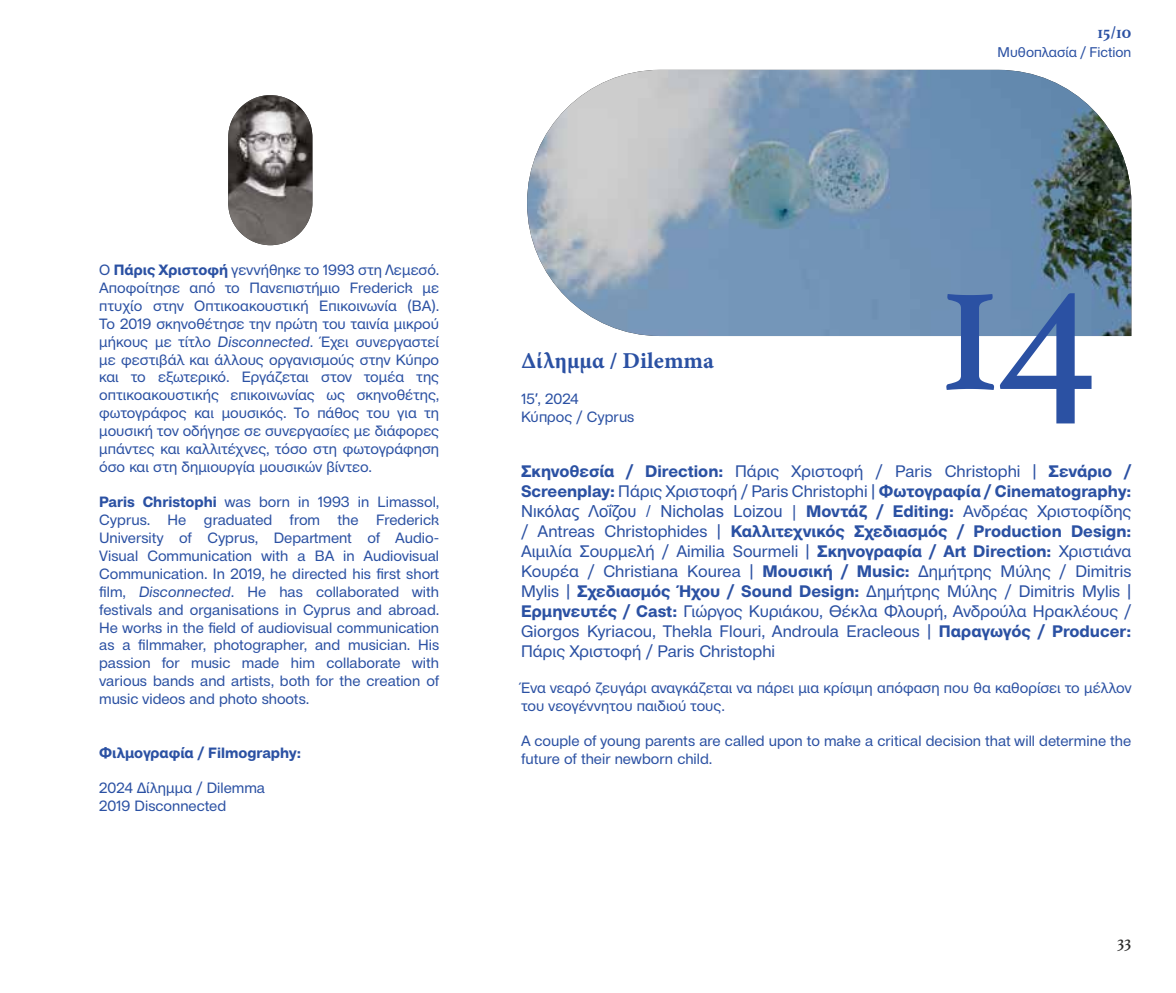
<style>
.page{position:relative;width:1176px;height:993px;background:#fff}
.page>*{position:absolute;margin:0;border:0;box-sizing:border-box;transform-origin:0 0}
.t1{font:203px "Athelas";color:#2b51a3}
.t2{font:22.75px "Minion Pro Bold Capt";color:#2b51a3}
.t3{font:700 17.5px "Athelas";color:#2b51a3}
.t4{font:17.5px "Athelas";color:#282827}
.t5{font:16.62px/19.9px "CF Mod Grotesk";color:#2b51a3;text-align:justify}
.t6{font:700 16.62px/19.9px "CF Mod Grotesk";color:#2b51a3}
.t7{font:16.62px "Arial";color:#2b51a3}
.t8{font:14.88px/17.8px "CF Mod Grotesk";color:#2b51a3}
.t9{font:700 14.88px "CF Mod Grotesk";color:#2b51a3}
.t10{font:14px "CF Mod Grotesk";color:#2b51a3}
.s1{font-weight:700}
.s2{font-style:italic}
.s3{font-family:"Arial"}
.s4{font-weight:400}
.s5{font-family:"CF Mod Grotesk";font-weight:700}
.s6{font-family:"CF Mod Grotesk"}
</style>
<div class="page">
<img style="left:527px;top:70px;width:604px;height:266px">
<img style="left:228px;top:95px;width:84px;height:150px;border-radius:42px">
<p class="t3" style="left:1097px;top:18px;width:35px">15/10</p>
<p class="t10" style="left:997px;top:44px;width:135px">Μυθοπλασία / Fiction</p>
<p class="t8" style="left:99px;top:261px;width:342px;text-align:justify">Ο <span class="s1">Πάρις Χριστοφή</span> γεννήθηκε το 1993 στη Λεμεσό.<br>Αποφοίτησε από το Πανεπιστήμιο Frederick με πτυχίο στην Οπτικοακουστική Επικοινωνία (BA).<br>Το 2019 σκηνοθέτησε την πρώτη του ταινία μικρού μήκους με τίτλο <span class="s2">Disconnected</span>. Έχει συνεργαστεί με φεστιβάλ και άλλους οργανισμούς στην Κύπρο και το εξωτερικό. Εργάζεται στον τομέα της οπτικοακουστικής επικοινωνίας ως σκηνοθέτης, φωτογράφος και μουσικός. Το πάθος του για τη μουσική τον οδήγησε σε συνεργασίες με διάφορες μπάντες και καλλιτέχνες, τόσο στη φωτογράφηση όσο και στη δημιουργία μουσικών βίντεο.</p>
<p class="t8" style="left:99px;top:493px;width:342px;text-align:justify"><span class="s1">Paris Christophi</span> was born in 1993 in Limassol, Cyprus. He graduated from the Frederick University of Cyprus, Department of Audio-Visual Communication with a BA in Audiovisual Communication. In 2019, he directed his first short film, <span class="s2">Disconnected</span>. He has collaborated with festivals and organisations in Cyprus and abroad.<br>He works in the field of audiovisual communication as a filmmaker, photographer, and musician. His passion for music made him collaborate with various bands and artists, both for the creation of music videos and photo shoots.</p>
<p class="t9" style="left:99px;top:743px;width:203px">Φιλμογραφία / Filmography:</p>
<p class="t8" style="left:99px;top:778px;width:167px">2024 Δίλημμα / Dilemma<br>2019 Disconnected</p>
<h1 class="t1" style="left:937px;top:161px;width:161px">14</h1>
<h2 class="t2" style="left:521px;top:344px;width:194px">Δίλημμα / Dilemma</h2>
<p class="t8" style="left:521px;top:389px;width:115px">15<span class="s3">′</span>, 2024<br>Κύπρος / Cyprus</p>
<p class="t6" style="left:521px;top:461px;width:612px">Σκηνοθεσία / Direction: <span class="s4">Πάρις Χριστοφή / Paris Christophi |</span> Σενάριο /<br>Screenplay: <span class="s4">Πάρις Χριστοφή / Paris Christophi |</span> Φωτογραφία / Cinematography:</p>
<p class="t7" style="left:521px;top:500px;width:612px">Νικόλας Λοΐζου / Nicholas Loizou | <span class="s5">Μοντάζ / Editing:</span> <span class="s6">Ανδρέας Χριστοφίδης</span></p>
<p class="t5" style="left:521px;top:521px;width:612px">/ Antreas Christophides | <span class="s1">Καλλιτεχνικός Σχεδιασμός / Production Design:<br></span>Αιμιλία Σουρμελή / Aimilia Sourmeli | <span class="s1">Σκηνογραφία / Art Direction:</span> Χριστιάνα Κουρέα / Christiana Kourea | <span class="s1">Μουσική / Music:</span> Δημήτρης Μύλης / Dimitris Mylis | <span class="s1">Σχεδιασμός Ήχου / Sound Design:</span> Δημήτρης Μύλης / Dimitris Mylis | <span class="s1">Ερμηνευτές / Cast:</span> Γιώργος Κυριάκου, Θέκλα Φλουρή, Ανδρούλα Ηρακλέους / Giorgos Kyriacou, Thekla Flouri, Androula Eracleous | <span class="s1">Παραγωγός / Producer:<br></span>Πάρις Χριστοφή / Paris Christophi</p>
<p class="t8" style="left:521px;top:678px;width:612px">Ένα νεαρό ζευγάρι αναγκάζεται να πάρει μια κρίσιμη απόφαση που θα καθορίσει το μέλλον του νεογέννητου παιδιού τους.</p>
<p class="t8" style="left:521px;top:731px;width:612px">A couple of young parents are called upon to make a critical decision that will determine the future of their newborn child.</p>
<p class="t4" style="left:1117px;top:927px;width:16px">33</p>
</div>
